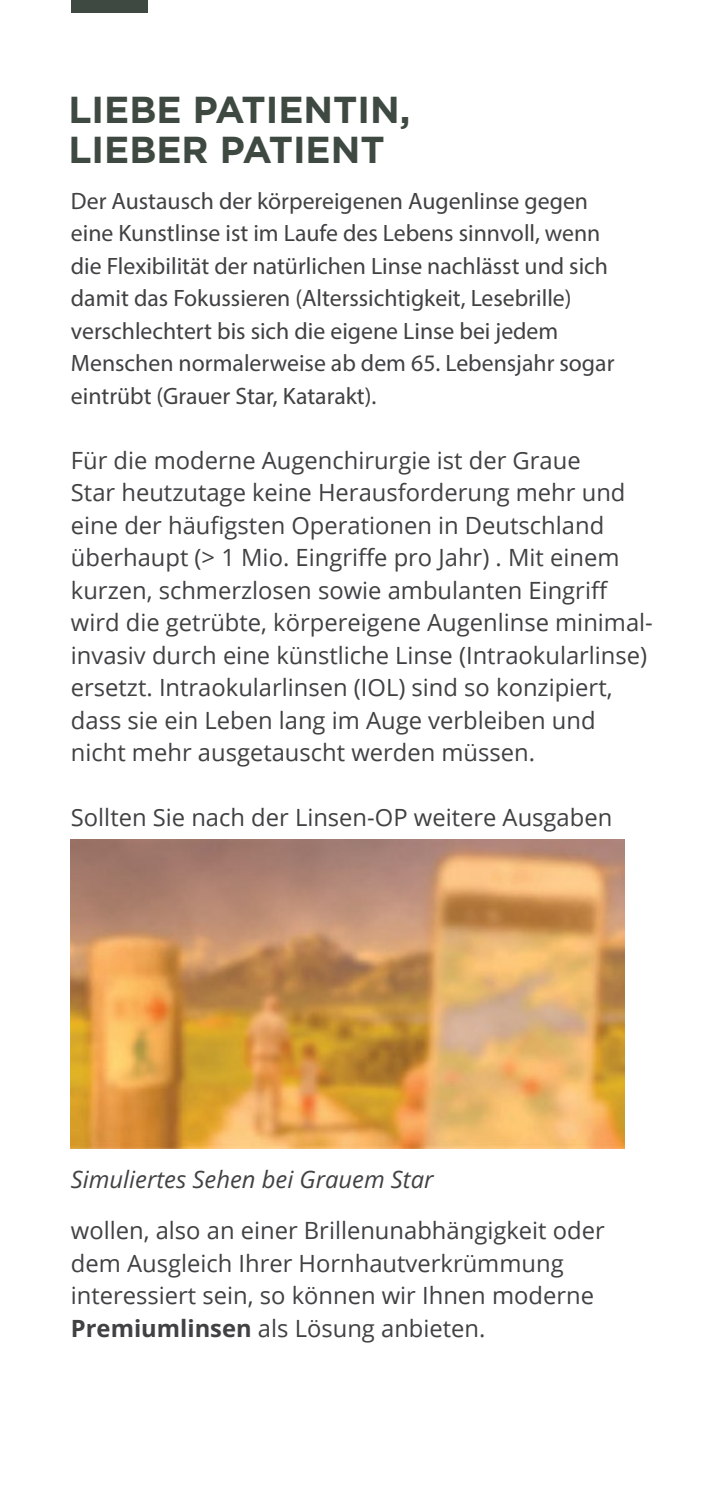
<style>
.page{position:relative;width:702px;height:1489px;background:#fff}
.page>*{position:absolute;margin:0;border:0;box-sizing:border-box;transform-origin:0 0}
.t1{font:700 37.5px/40px "Gotham";color:#3e4941}
.t2{font:23.75px/32.5px "Open Sans";color:#414042}
.t3{font:23.75px/32.5px "Myriad Pro";color:#414042}
.t4{font:italic 23.75px "Open Sans";color:#414042}
.s1{font-weight:700}
</style>
<div class="page">
<div style="left:71px;top:0;width:76px;height:13px;background:#3e4941"></div>
<img style="left:71px;top:840px;width:553px;height:308px">
<h1 class="t1" style="left:68px;top:89px;width:343px">LIEBE PATIENTIN,<br>LIEBER PATIENT</h1>
<p class="t3" style="left:71px;top:184px;width:545px">Der Austausch der körpereigenen Augenlinse gegen eine Kunstlinse ist im Laufe des Lebens sinnvoll, wenn die Flexibilität der natürlichen Linse nachlässt und sich damit das Fokussieren (Alterssichtigkeit, Lesebrille) verschlechtert bis sich die eigene Linse bei jedem Menschen normalerweise ab dem 65. Lebensjahr sogar eintrübt (Grauer Star, Katarakt).</p>
<p class="t2" style="left:71px;top:443px;width:583px">Für die moderne Augenchirurgie ist der Graue<br>Star heutzutage keine Herausforderung mehr und eine der häufigsten Operationen in Deutschland überhaupt (&gt; 1 Mio. Eingriffe pro Jahr) . Mit einem kurzen, schmerzlosen sowie ambulanten Eingriff wird die getrübte, körpereigene Augenlinse minimal&shy;invasiv durch eine künstliche Linse (Intraokularlinse) ersetzt. Intraokularlinsen (IOL) sind so konzipiert, dass sie ein Leben lang im Auge verbleiben und nicht mehr ausgetauscht werden müssen.</p>
<p class="t2" style="left:71px;top:801px;width:543px">Sollten Sie nach der Linsen-OP weitere Ausgaben</p>
<p class="t4" style="left:71px;top:1162px;width:364px">Simuliertes Sehen bei Grauem Star</p>
<p class="t2" style="left:71px;top:1213px;width:535px">wollen, also an einer Brillenunabhängigkeit oder dem Ausgleich Ihrer Hornhautverkrümmung interessiert sein, so können wir Ihnen moderne <span class="s1">Premiumlinsen</span> als Lösung anbieten.</p>
</div>
